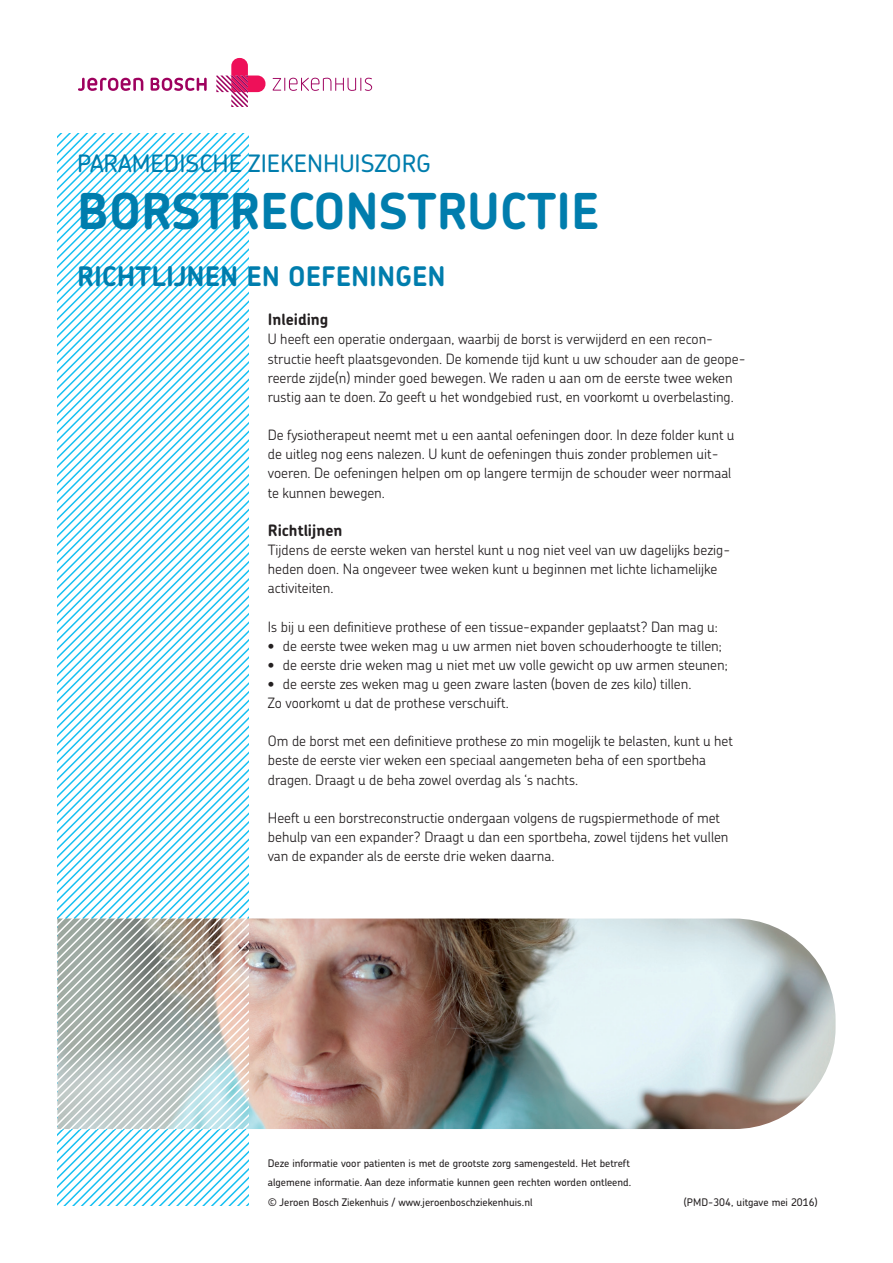
<style>
.page{position:relative;width:893px;height:1263px;background:#fff}
.page>*{position:absolute;margin:0;border:0;box-sizing:border-box;transform-origin:0 0}
.t1{font:700 49.5px "Chevin";color:#007dad}
.t2{font:700 27px "Chevin";color:#007dad}
.t3{font:500 24px "Chevin";color:#007dad}
.t4{font:700 15.75px "Chevin";color:#231f20}
.t5{font:300 14.25px/19.2px "Chevin";color:#231f20}
.t6{font:500 10.5px/19.2px "Chevin";color:#231f20}
</style>
<div class="page">
<svg style="left:57px;top:134px;width:192px;height:238px"></svg>
<svg style="left:216px;top:58px;width:49px;height:49px"></svg>
<svg style="left:273px;top:78px;width:99px;height:13px"></svg>
<svg style="left:151px;top:78px;width:56px;height:13px"></svg>
<svg style="left:78px;top:78px;width:65px;height:13px"></svg>
<img style="left:249px;top:918px;width:587px;height:211px">
<svg style="left:57px;top:372px;width:192px;height:833px"></svg>
<h3 class="t3" style="left:77px;top:148px;width:355px">Paramedische Ziekenhuiszorg</h3>
<h1 class="t1" style="left:77px;top:179px;width:523px">BORSTRECONSTRUCTIE</h1>
<h2 class="t2" style="left:77px;top:259px;width:370px">RICHTLIJNEN EN OEFENINGEN</h2>
<p class="t4" style="left:268px;top:309px;width:62px">INLEIDING</p>
<p class="t5" style="left:268px;top:329px;width:479px">U heeft een operatie ondergaan, waarbij de borst is verwijderd en een recon&shy;structie heeft plaatsgevonden. De komende tijd kunt u uw schouder aan de geope&shy;reerde zijde(n) minder goed bewegen. We raden u aan om de eerste twee weken rustig aan te doen. Zo geeft u het wondgebied rust, en voorkomt u overbelasting.</p>
<p class="t5" style="left:268px;top:425px;width:468px">De fysiotherapeut neemt met u een aantal oefeningen door. In deze folder kunt u de uitleg nog eens nalezen. U kunt de oefeningen thuis zonder problemen uit&shy;voeren. De oefeningen helpen om op langere termijn de schouder weer normaal te kunnen bewegen.</p>
<p class="t4" style="left:268px;top:520px;width:76px">RICHTLIJNEN</p>
<p class="t5" style="left:268px;top:540px;width:464px">Tijdens de eerste weken van herstel kunt u nog niet veel van uw dagelijks bezig&shy;heden doen. Na ongeveer twee weken kunt u beginnen met lichte lichamelijke activiteiten.</p>
<p class="t5" style="left:268px;top:616px;width:452px">Is bij u een definitieve prothese of een tissue-expander geplaatst? Dan mag u:</p>
<p class="t5" style="left:268px;top:636px;width:456px">• de eerste twee weken mag u uw armen niet boven schouderhoogte te tillen;</p>
<p class="t5" style="left:268px;top:655px;width:461px">• de eerste drie weken mag u niet met uw volle gewicht op uw armen steunen;</p>
<p class="t5" style="left:268px;top:674px;width:425px">• de eerste zes weken mag u geen zware lasten (boven de zes kilo) tillen.<br>Zo voorkomt u dat de prothese verschuift.</p>
<p class="t5" style="left:268px;top:731px;width:467px">Om de borst met een definitieve prothese zo min mogelijk te belasten, kunt u het beste de eerste vier weken een speciaal aangemeten beha of een sportbeha dragen. Draagt u de beha zowel overdag als ‘s nachts.</p>
<p class="t5" style="left:268px;top:808px;width:462px">Heeft u een borstreconstructie ondergaan volgens de rugspiermethode of met behulp van een expander? Draagt u dan een sportbeha, zowel tijdens het vullen van de expander als de eerste drie weken daarna.</p>
<p class="t6" style="left:268px;top:1154px;width:365px">Deze informatie voor patienten is met de grootste zorg samengesteld. H et betreft algemene informatie. Aan deze informatie kunnen geen rechten worden ontleend. © Jeroen Bosch Ziekenhuis / www.jeroenboschziekenhuis.nl</p>
<p class="t6" style="left:684px;top:1192px;width:135px">(PMD-304, uitgave mei 2016)</p>
</div>
